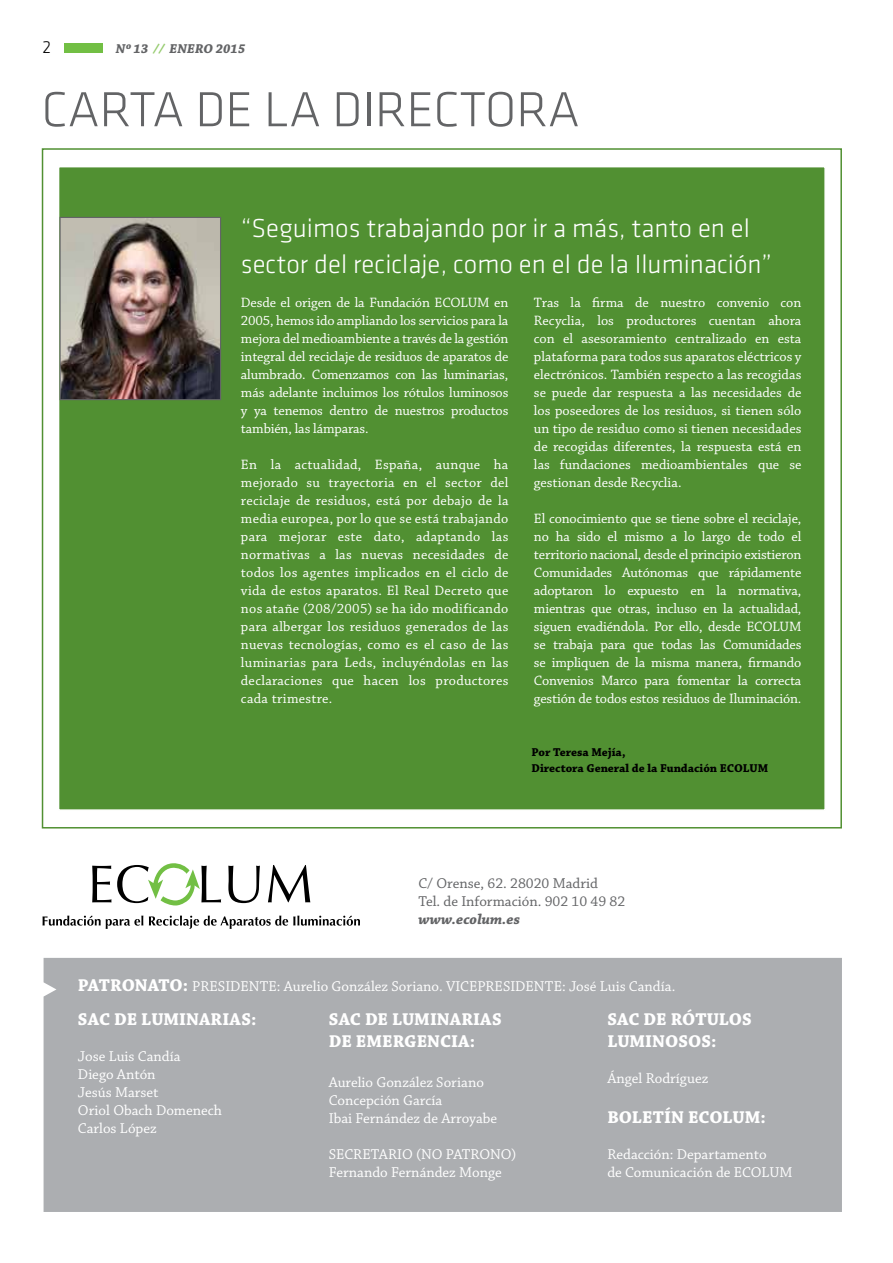
<style>
.page{position:relative;width:893px;height:1263px;background:#fff}
.page>*{position:absolute;margin:0;border:0;box-sizing:border-box;transform-origin:0 0}
.t1{font:300 51px "Klavika CH";color:#636466}
.t2{font:300 27px/36px "Klavika CH";color:#fff}
.t3{font:700 18px/21.6px "Chaparral Pro";color:#fff}
.t4{font:300 18px "Klavika CH";color:#000}
.t5{font:15px/18px "Chaparral Pro";color:#fff}
.t6{font:15px/18px "Chaparral Pro";color:#636466}
.t7{font:italic 700 15px "Chaparral Pro";color:#636466}
.t8{font:14.25px/18px "Chaparral Pro";color:#fff;text-align:justify}
.t9{font:italic 700 13.5px "Chaparral Pro";color:#636466}
.t10{font:700 12px/16.5px "Chaparral Pro";color:#000}
.s1{color:#95cb6e}
.s2{font-weight:700;font-size:18px}
</style>
<div class="page">
<div style="left:64px;top:43px;width:38px;height:10px;background:#72bf44"></div>
<div style="left:58px;top:166px;width:768px;height:645px;background:#519032;border:2px solid #fff"></div>
<div style="left:44px;top:958px;width:798px;height:254px;background:#acaeb1"></div>
<img style="left:62px;top:219px;width:157px;height:179px">
<div style="left:60px;top:217px;width:161px;height:183px;border:1px solid #636466"></div>
<svg style="left:228px;top:866px;width:32px;height:37px"></svg>
<svg style="left:268px;top:865px;width:42px;height:37px"></svg>
<svg style="left:92px;top:863px;width:129px;height:43px"></svg>
<svg style="left:43px;top:915px;width:317px;height:14px"></svg>
<p class="t4" style="left:43px;top:36px;width:10px">2</p>
<p class="t9" style="left:116px;top:41px;width:131px">Nº 13 <span class="s1">//</span> ENERO 2015</p>
<h1 class="t1" style="left:42px;top:79px;width:539px">CARTA DE LA DIRECTORA</h1>
<h2 class="t2" style="left:241px;top:210px;width:533px">“Seguimos trabajando por ir a más, tanto en el sector del reciclaje, como en el de la Iluminación”</h2>
<p class="t8" style="left:241px;top:294px;width:269px">Desde el origen de la Fundación ECOLUM en 2005, hemos ido ampliando los servicios para la mejora del medioambiente a través de la gestión integral del reciclaje de residuos de aparatos de alumbrado. Comenzamos con las luminarias, más adelante incluimos los rótulos luminosos y ya tenemos dentro de nuestros productos también, las lámparas.</p>
<p class="t8" style="left:241px;top:456px;width:269px">En la actualidad, España, aunque ha mejorado su trayectoria en el sector del reciclaje de residuos, está por debajo de la media europea, por lo que se está trabajando para mejorar este dato, adaptando las normativas a las nuevas necesidades de todos los agentes implicados en el ciclo de vida de estos aparatos. El Real Decreto que nos atañe (208/2005) se ha ido modificando para albergar los residuos generados de las nuevas tecnologías, como es el caso de las luminarias para Leds, incluyéndolas en las declaraciones que hacen los productores cada trimestre.</p>
<p class="t8" style="left:534px;top:294px;width:269px">Tras la firma de nuestro convenio con Recyclia, los productores cuentan ahora con el asesoramiento centralizado en esta plataforma para todos sus aparatos eléctricos y electrónicos. También respecto a las recogidas se puede dar respuesta a las necesidades de los poseedores de los residuos, si tienen sólo un tipo de residuo como si tienen necesidades de recogidas diferentes, la respuesta está en las fundaciones medioambientales que se gestionan desde Recyclia.</p>
<p class="t8" style="left:534px;top:510px;width:269px">El conocimiento que se tiene sobre el reciclaje, no ha sido el mismo a lo largo de todo el territorio nacional, desde el principio existieron Comunidades Autónomas que rápidamente adoptaron lo expuesto en la normativa, mientras que otras, incluso en la actualidad, siguen evadiéndola. Por ello, desde ECOLUM se trabaja para que todas las Comunidades se impliquen de la misma manera, firmando Convenios Marco para fomentar la correcta gestión de todos estos residuos de Iluminación.</p>
<p class="t10" style="left:531px;top:744px;width:238px">Por Teresa Mejía,<br>Directora General de la Fundación ECOLUM</p>
<p class="t6" style="left:418px;top:875px;width:208px">C/ Orense, 62. 28020 Madrid<br>Tel. de Información. 902 10 49 82</p>
<p class="t7" style="left:418px;top:910px;width:103px">www.ecolum.es</p>
<p class="t5" style="left:78px;top:977px;width:599px"><span class="s2">PATRONATO:</span> PRESIDENTE: Aurelio González Soriano. VICEPRESIDENTE: José Luis Candía.</p>
<p class="t3" style="left:78px;top:1009px;width:180px">SAC DE LUMINARIAS:</p>
<p class="t5" style="left:78px;top:1048px;width:146px">Jose Luis Candía<br>Diego Antón<br>Jesús Marset<br>Oriol Obach Domenech<br>Carlos López</p>
<p class="t3" style="left:329px;top:1009px;width:175px">SAC DE LUMINARIAS<br>DE EMERGENCIA:</p>
<p class="t5" style="left:329px;top:1073px;width:170px">Aurelio González Soriano<br>Concepción García<br>Ibai Fernández de Arroyabe</p>
<p class="t5" style="left:329px;top:1145px;width:189px">SECRETARIO (NO PATRONO)<br>Fernando Fernández Monge</p>
<p class="t3" style="left:607px;top:1009px;width:146px">SAC DE RÓTULOS<br>LUMINOSOS:</p>
<p class="t5" style="left:607px;top:1070px;width:102px">Ángel Rodríguez</p>
<p class="t3" style="left:607px;top:1107px;width:160px">BOLETÍN ECOLUM:</p>
<p class="t5" style="left:607px;top:1145px;width:187px">Redacción: Departamento<br>de Comunicación de ECOLUM</p>
</div>
